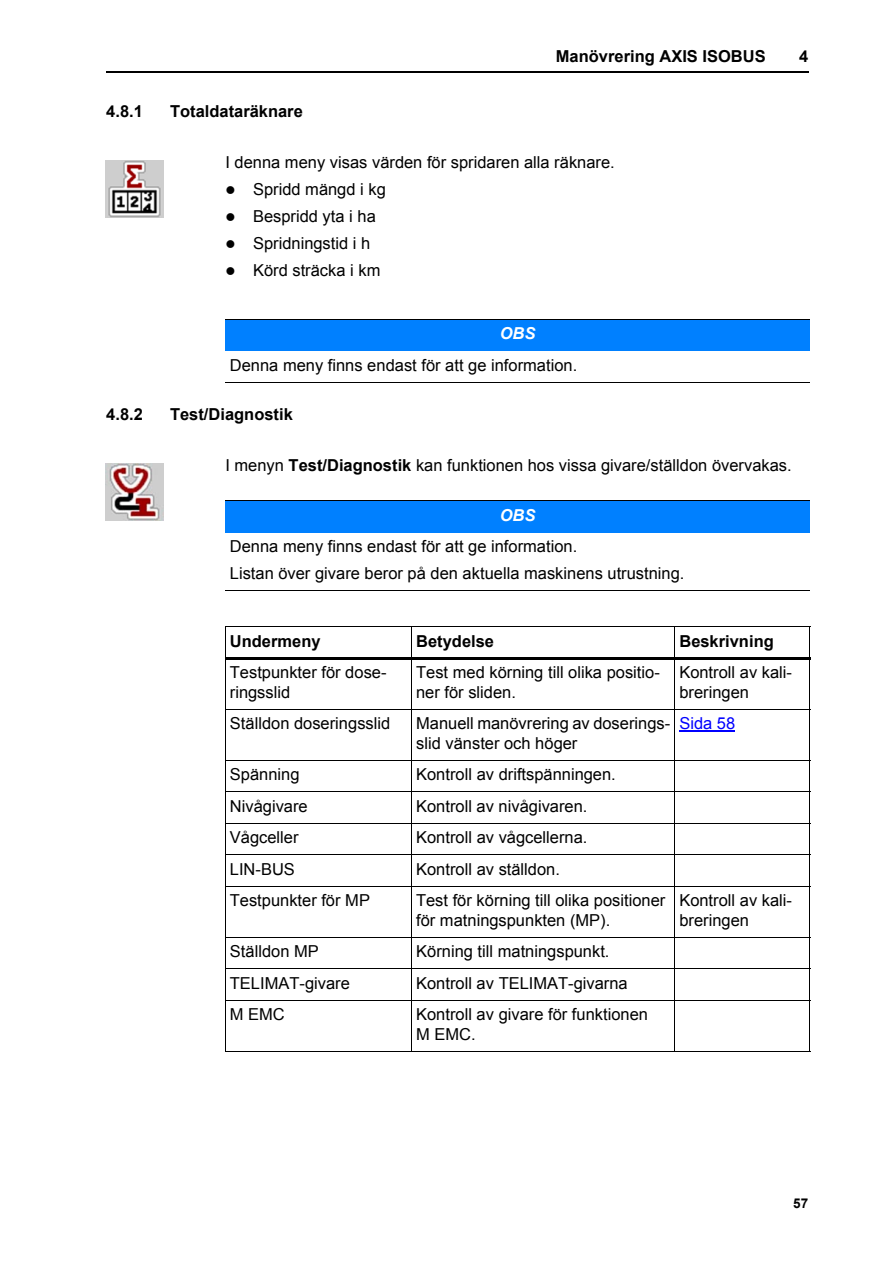
<style>
.page{position:relative;width:893px;height:1263px;background:#fff}
.page>*{position:absolute;margin:0;border:0;box-sizing:border-box;transform-origin:0 0}
.t1{font:16.5px/19.5px "Arial";color:#000}
.t2{font:700 16.5px "Arial";color:#000}
.t3{font:italic 700 16.5px "Arial";color:#fff}
.t4{font:16.5px "Arial";color:#00f}
.t5{font:700 13.5px "Arial";color:#000}
.s1{font-weight:700}
</style>
<div class="page">
<hr style="left:106px;top:72px;width:702px;height:1px;background:#000">
<div style="left:225px;top:319px;width:584px;height:32px;background:#0080ff"></div>
<hr style="left:225px;top:319px;width:584px;height:1px;background:#000">
<hr style="left:225px;top:382px;width:584px;height:1px;background:#000">
<img style="left:105px;top:160px;width:58px;height:58px">
<div style="left:225px;top:501px;width:584px;height:31px;background:#0080ff"></div>
<hr style="left:679px;top:731px;width:56px;height:1px;background:#00f">
<hr style="left:225px;top:500px;width:584px;height:1px;background:#000">
<hr style="left:225px;top:590px;width:584px;height:1px;background:#000">
<hr style="left:225px;top:627px;width:1px;height:424px;background:#000">
<hr style="left:411px;top:626px;width:1px;height:426px;background:#000">
<hr style="left:674px;top:626px;width:1px;height:426px;background:#000">
<hr style="left:809px;top:627px;width:1px;height:424px;background:#000">
<hr style="left:225px;top:626px;width:585px;height:1px;background:#000">
<hr style="left:225px;top:657px;width:585px;height:3px;background:#000">
<hr style="left:225px;top:709px;width:585px;height:1px;background:#000">
<hr style="left:225px;top:760px;width:585px;height:1px;background:#000">
<hr style="left:225px;top:792px;width:585px;height:1px;background:#000">
<hr style="left:225px;top:823px;width:585px;height:1px;background:#000">
<hr style="left:225px;top:855px;width:585px;height:1px;background:#000">
<hr style="left:225px;top:886px;width:585px;height:1px;background:#000">
<hr style="left:225px;top:937px;width:585px;height:1px;background:#000">
<hr style="left:225px;top:968px;width:585px;height:1px;background:#000">
<hr style="left:225px;top:1000px;width:585px;height:1px;background:#000">
<hr style="left:225px;top:1051px;width:585px;height:1px;background:#000">
<img style="left:105px;top:463px;width:58px;height:58px">
<p class="t2" style="left:556px;top:47px;width:211px">Manövrering AXIS ISOBUS</p>
<p class="t2" style="left:106px;top:102px;width:38px">4.8.1</p>
<p class="t2" style="left:170px;top:102px;width:134px">Totaldataräknare</p>
<p class="t1" style="left:225px;top:153px;width:391px">I denna meny visas värden för spridaren alla räknare.</p>
<p class="t1" style="left:225px;top:180px;width:162px">● Spridd mängd i kg</p>
<p class="t1" style="left:225px;top:207px;width:152px">● Bespridd yta i ha</p>
<p class="t1" style="left:225px;top:234px;width:146px">● Spridningstid i h</p>
<p class="t1" style="left:225px;top:261px;width:156px">● Körd sträcka i km</p>
<p class="t2" style="left:799px;top:47px;width:11px">4</p>
<p class="t3" style="left:499px;top:324px;width:37px">OBS</p>
<p class="t1" style="left:230px;top:355px;width:349px">Denna meny finns endast för att ge information.</p>
<p class="t2" style="left:106px;top:405px;width:38px">4.8.2</p>
<p class="t2" style="left:170px;top:405px;width:124px">Test/Diagnostik</p>
<p class="t1" style="left:225px;top:456px;width:568px">I menyn <span class="s1">Test/Diagnostik</span> kan funktionen hos vissa givare/ställdon övervakas.</p>
<p class="t3" style="left:499px;top:506px;width:37px">OBS</p>
<p class="t1" style="left:230px;top:533px;width:456px;line-height:27px">Denna meny finns endast för att ge information.<br>Listan över givare beror på den aktuella maskinens utrustning.</p>
<p class="t2" style="left:230px;top:632px;width:92px">Undermeny</p>
<p class="t2" style="left:416px;top:632px;width:79px">Betydelse</p>
<p class="t2" style="left:679px;top:632px;width:96px">Beskrivning</p>
<p class="t1" style="left:230px;top:663px;width:158px">Testpunkter för dose&shy;ringsslid</p>
<p class="t1" style="left:416px;top:663px;width:245px">Test med körning till olika positio&shy;ner för sliden.</p>
<p class="t1" style="left:679px;top:663px;width:114px">Kontroll av kali&shy;breringen</p>
<p class="t1" style="left:230px;top:714px;width:162px">Ställdon doseringsslid</p>
<p class="t1" style="left:416px;top:714px;width:256px">Manuell manövrering av doserings&shy;slid vänster och höger</p>
<p class="t4" style="left:679px;top:714px;width:57px">Sida 58</p>
<p class="t1" style="left:230px;top:765px;width:71px">Spänning</p>
<p class="t1" style="left:416px;top:765px;width:201px">Kontroll av driftspänningen.</p>
<p class="t1" style="left:230px;top:796px;width:79px">Nivågivare</p>
<p class="t1" style="left:416px;top:796px;width:173px">Kontroll av nivågivaren.</p>
<p class="t1" style="left:230px;top:828px;width:70px">Vågceller</p>
<p class="t1" style="left:416px;top:828px;width:173px">Kontroll av vågcellerna.</p>
<p class="t1" style="left:230px;top:859px;width:67px">LIN-BUS</p>
<p class="t1" style="left:416px;top:859px;width:145px">Kontroll av ställdon.</p>
<p class="t1" style="left:230px;top:891px;width:142px">Testpunkter för MP</p>
<p class="t1" style="left:416px;top:891px;width:251px">Test för körning till olika positioner för matningspunkten (MP).</p>
<p class="t1" style="left:679px;top:891px;width:114px">Kontroll av kali&shy;breringen</p>
<p class="t1" style="left:230px;top:942px;width:90px">Ställdon MP</p>
<p class="t1" style="left:416px;top:942px;width:195px">Körning till matningspunkt.</p>
<p class="t1" style="left:230px;top:973px;width:121px">TELIMAT-givare</p>
<p class="t1" style="left:416px;top:973px;width:213px">Kontroll av TELIMAT-givarna</p>
<p class="t1" style="left:230px;top:1005px;width:56px">M EMC</p>
<p class="t1" style="left:416px;top:1005px;width:233px">Kontroll av givare för funktionen<br>M EMC.</p>
<p class="t5" style="left:793px;top:1196px;width:16px">57</p>
</div>
